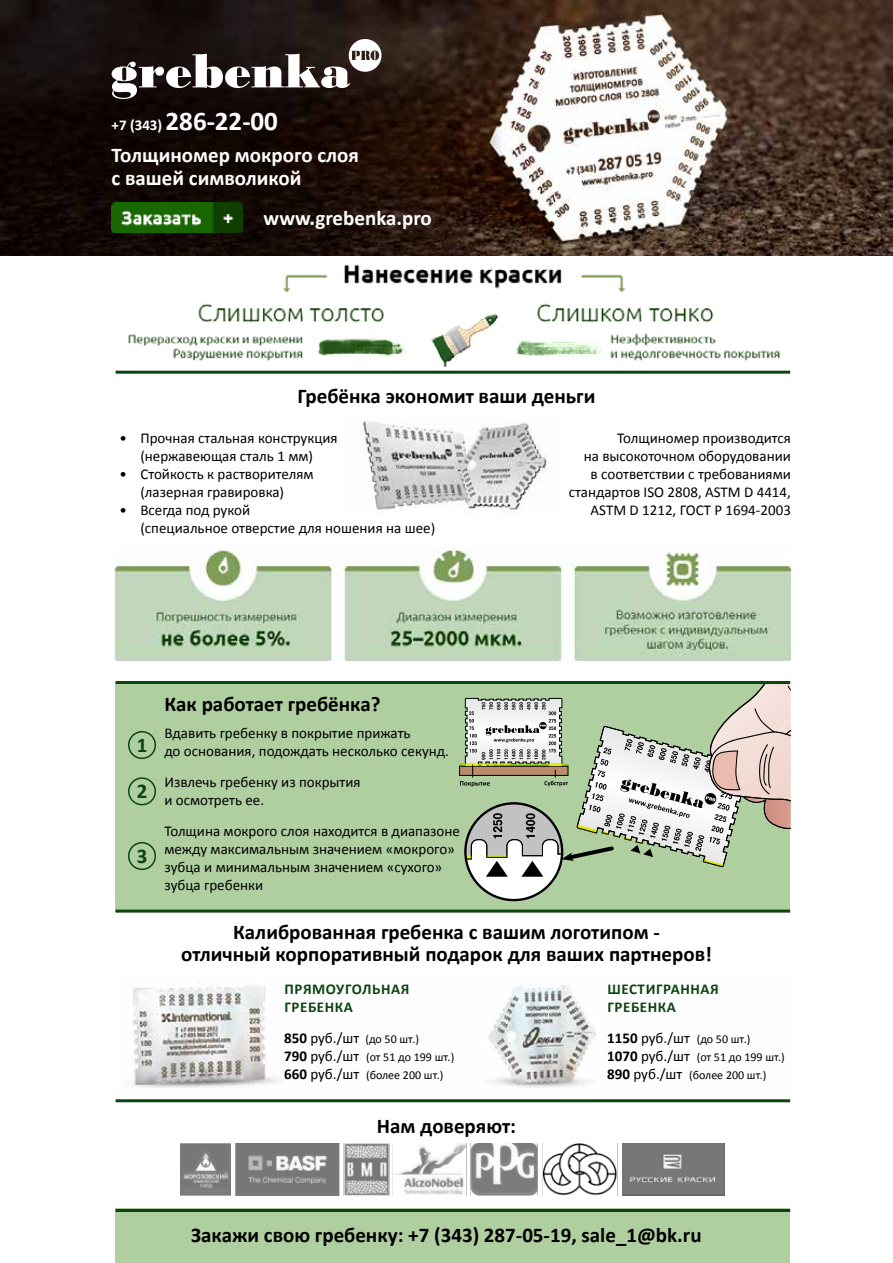
<style>
.page{position:relative;width:893px;height:1263px;background:#fff}
.page>*{position:absolute;margin:0;border:0;box-sizing:border-box;transform-origin:0 0}
.t1{font:700 27px "Calibri";color:#fff}
.t2{font:700 21px/22.5px "Calibri";color:#000;text-align:center}
.t3{font:700 21px/22.5px "Calibri";color:#fff}
.t4{font:700 21px "Calibri";color:#0b4510}
.t5{font:15px/18px "Calibri";color:#000}
.t6{font:700 15px/18px "Calibri";letter-spacing:.04em;color:#0b4510}
.t7{font:12px/18px "Calibri";color:#000}
.s1{font-size:15px}
.s2{font-weight:700;font-size:15px}
</style>
<div class="page">
<img style="left:360px;top:421px;width:189px;height:93px">
<img style="left:130px;top:984px;width:466px;height:104px">
<img style="left:128px;top:264px;width:652px;height:102px">
<div style="left:116px;top:682px;width:674px;height:230px;background:#afcfa0"></div>
<img style="left:0;top:0;width:893px;height:255px">
<div style="left:465px;top:803px;width:97px;height:97px;background:#fff;border-radius:50%"></div>
<svg style="left:459px;top:682px;width:332px;height:195px"></svg>
<img style="left:112px;top:203px;width:130px;height:30px">
<svg style="left:112px;top:39px;width:269px;height:60px"></svg>
<img style="left:181px;top:1143px;width:544px;height:52px">
<div style="left:116px;top:1209px;width:674px;height:54px;background:#afcfa0"></div>
<hr style="left:116px;top:681px;width:674px;height:3px;background:#0b4510">
<hr style="left:116px;top:371px;width:674px;height:3px;background:#0b4510">
<hr style="left:116px;top:909px;width:674px;height:3px;background:#0b4510">
<hr style="left:116px;top:1099px;width:674px;height:3px;background:#0b4510">
<hr style="left:116px;top:1209px;width:674px;height:3px;background:#0b4510">
<div style="left:128px;top:731px;width:28px;height:28px;border:2px solid #0b4510;border-radius:50%"></div>
<div style="left:128px;top:777px;width:28px;height:28px;border:2px solid #0b4510;border-radius:50%"></div>
<div style="left:128px;top:842px;width:28px;height:28px;border:2px solid #0b4510;border-radius:50%"></div>
<img style="left:115px;top:544px;width:676px;height:116px">
<h1 class="t1" style="left:112px;top:102px;width:168px"><span class="s1">+7 (343)</span> 286-22-00</h1>
<h2 class="t3" style="left:112px;top:143px;width:249px">Толщиномер мокрого слоя с вашей символикой</h2>
<h2 class="t3" style="left:264px;top:206px;width:170px">www.grebenka.pro</h2>
<h2 class="t2" style="left:298px;top:384px;width:299px">Гребёнка экономит ваши деньги</h2>
<p class="t5" style="left:119px;top:428px;width:220px;text-align:center">• Прочная стальная конструкция (нержавеющая сталь 1 мм)</p>
<p class="t5" style="left:119px;top:464px;width:196px;text-align:center">• Стойкость к растворителям (лазерная гравировка)</p>
<p class="t5" style="left:140px;top:500px;width:296px;text-indent:-21px">• Всегда под рукой<br>(специальное отверстие для ношения на шее)</p>
<p class="t5" style="left:569px;top:428px;width:224px;text-align:right">Толщиномер производится<br>на высокоточном оборудовании<br>в соответствии с требованиями стандартов ISO 2808, ASTM D 4414,<br>ASTM D 1212, ГОСТ Р 1694-2003</p>
<h2 class="t4" style="left:137px;top:730px;width:12px">1</h2>
<h2 class="t4" style="left:137px;top:777px;width:12px">2</h2>
<h2 class="t4" style="left:137px;top:841px;width:12px">3</h2>
<h2 class="t2" style="left:164px;top:692px;width:217px">Как работает гребёнка?</h2>
<p class="t5" style="left:164px;top:724px;width:286px">Вдавить гребенку в покрытие прижать<br>до основания, подождать несколько секунд.</p>
<p class="t5" style="left:164px;top:773px;width:198px">Извлечь гребенку из покрытия и осмотреть ее.</p>
<p class="t5" style="left:164px;top:821px;width:297px">Толщина мокрого слоя находится в диапазоне между максимальным значением «мокрого» зубца и минимальным значением «сухого» зубца гребенки</p>
<h2 class="t2" style="left:181px;top:920px;width:532px">Калиброванная гребенка с вашим логотипом -<br>отличный корпоративный подарок для ваших партнеров!</h2>
<p class="t6" style="left:284px;top:979px;width:126px">Прямоугольная гребенка</p>
<p class="t7" style="left:284px;top:1029px;width:172px"><span class="s2">850</span> <span class="s1">руб./шт</span> (до 50 шт.)<br><span class="s2">790</span> <span class="s1">руб./шт</span> (от 51 до 199 шт.)<br><span class="s2">660</span> <span class="s1">руб./шт</span> (более 200 шт.)</p>
<h2 class="t2" style="left:377px;top:1114px;width:141px">Нам доверяют:</h2>
<p class="t6" style="left:607px;top:979px;width:113px">Шестигранная гребенка</p>
<p class="t7" style="left:607px;top:1029px;width:179px"><span class="s2">1150</span> <span class="s1">руб./шт</span> (до 50 шт.)<br><span class="s2">1070</span> <span class="s1">руб./шт</span> (от 51 до 199 шт.)<br><span class="s2">890</span> <span class="s1">руб./шт</span> (более 200 шт.)</p>
<h2 class="t2" style="left:191px;top:1223px;width:512px">Закажи свою гребенку: +7 (343) 287-05-19, sale_1@bk.ru</h2>
</div>
